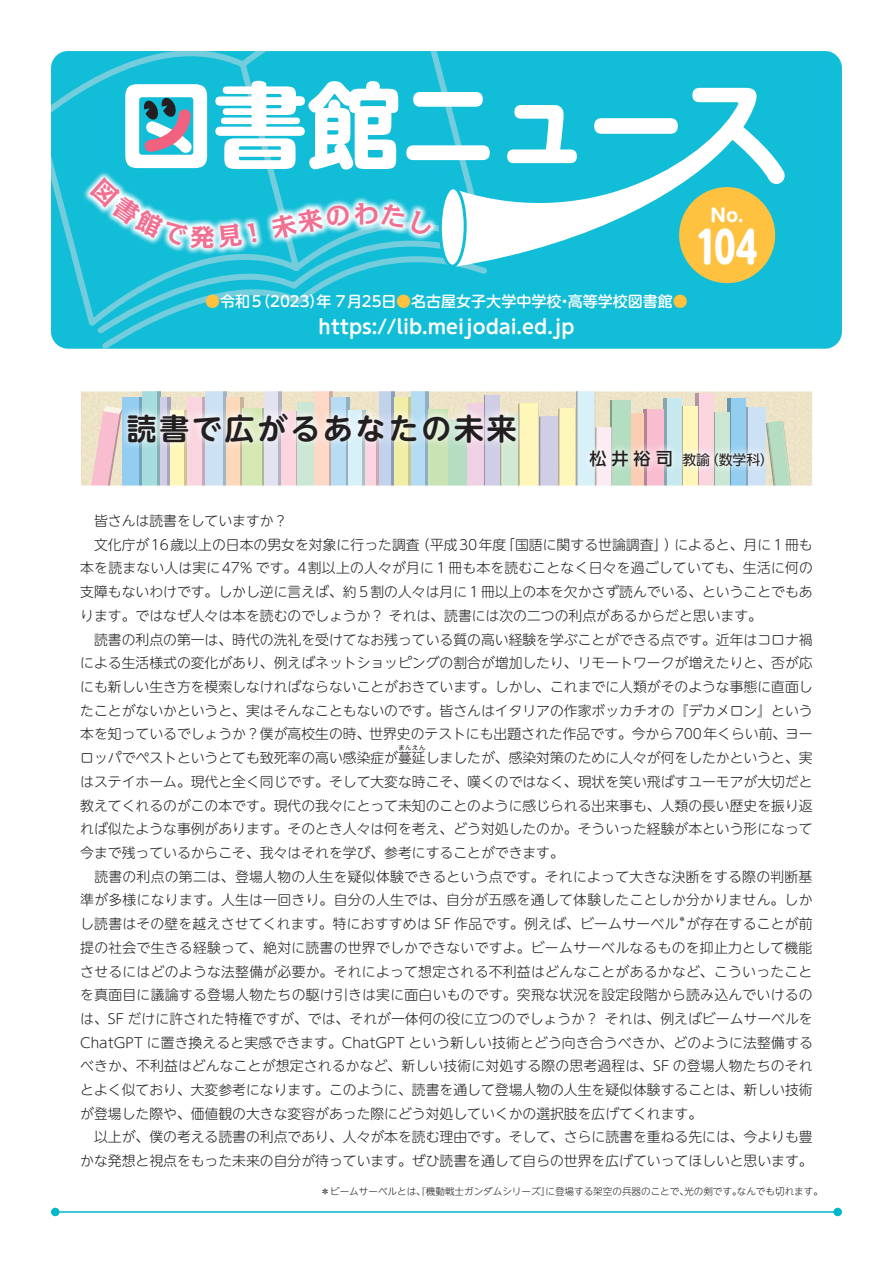
<style>
.page{position:relative;width:893px;height:1263px;background:#fff}
.page>*{position:absolute;margin:0;border:0;box-sizing:border-box;transform-origin:0 0}
.t1{font:700 43.35px "UD Shin M Go Pr 6 N";color:#fff}
.t2{font:700 29.7px "UD Shin M Go Pr 6 N De";letter-spacing:.1em;color:#231f20}
.t3{font:700 24.45px "Kakumin Pro";color:#f16f91}
.t4{font:700 19.2px "UD Shin M Go Pr 6 N De";color:#fff}
.t5{font:700 18px "UD Shin M Go Pr 6 N";color:#fff}
.t6{font:500 15px "UD Shin M Go Pr 6 N";color:#fff}
.t7{font:300 13.8px/23.7px "UD Shin M Go Pr 6 N";color:#231f20}
.t8{font:13.8px "UD Shin Go NT Pr 6 N";color:#231f20}
.t9{font:300 9.6px "UD Shin M Go Pr 6 N";color:#231f20}
.t10{font:300 8.1px "UD Shin M Go Pr 6 N";color:#231f20}
.t11{font:6.45px "UD Shin M Go Pr 6 N";color:#231f20}
.s1{color:#fec140}
.s2{font-weight:500;font-size:16.95px}
</style>
<div class="page">
<svg style="left:82px;top:392px;width:729px;height:92px;background:#dedbcd"></svg>
<div style="left:80px;top:390px;width:733px;height:96px;border:1px solid #fff"></div>
<svg style="left:119px;top:404px;width:654px;height:71px;background:#dadfd8"></svg>
<div style="left:51px;top:51px;width:791px;height:298px;background:#12bdd7;border-radius:17px"></div>
<svg style="left:51px;top:51px;width:441px;height:298px"></svg>
<div style="left:679px;top:187px;width:96px;height:96px;background:#fec240;border-radius:50%"></div>
<svg style="left:125px;top:81px;width:367px;height:88px;fill:#fff"></svg>
<svg style="left:456px;top:88px;width:329px;height:179px"></svg>
<svg style="left:143px;top:97px;width:48px;height:55px"></svg>
<svg style="left:83px;top:170px;width:355px;height:85px"></svg>
<hr style="left:53px;top:1211px;width:787px;height:2px;background:#00b7ce">
<div style="left:833px;top:1208px;width:9px;height:8px;background:#00b7ce;border-radius:50%"></div>
<div style="left:51px;top:1208px;width:9px;height:8px;background:#00b7ce;border-radius:50%"></div>
<svg style="left:90px;top:177px;width:152px;height:71px"></svg>
<svg style="left:248px;top:223px;width:9px;height:20px"></svg>
<svg style="left:270px;top:205px;width:80px;height:34px;background:#b8eaf2"></svg>
<svg style="left:381px;top:186px;width:86px;height:82px"></svg>
<h3 class="t3" style="left:354px;top:195px;width:26px">わ</h3>
<h3 class="t5" style="left:711px;top:199px;width:35px">No.</h3>
<h1 class="t1" style="left:696px;top:210px;width:63px">104</h1>
<p class="t6" style="left:205px;top:288px;width:484px"><span class="s1">●</span>令和５（2023）年７月25日<span class="s1">●</span>名古屋女子大学中学校・高等学校図書館<span class="s1">●</span></p>
<h3 class="t4" style="left:318px;top:310px;width:258px">https://lib.meijodai.ed.jp</h3>
<h2 class="t2" style="left:127px;top:403px;width:391px">読書で広がるあなたの未来</h2>
<p class="t8" style="left:589px;top:449px;width:186px"><span class="s2">松井裕司</span> 教諭（数学科）</p>
<p class="t7" style="left:80px;top:508px;width:734px">　皆さんは読書をしていますか？<br>　文化庁が16歳以上の日本の男女を対象に行った調査（平成30年度「国語に関する世論調査」）によると、月に１冊も本を読まない人は実に47% です。4割以上の人々が月に１冊も本を読むことなく日々を過ごしていても、生活に何の支障もないわけです。しかし逆に言えば、約５割の人々は月に１冊以上の本を欠かさず読んでいる、ということでもあります。ではなぜ人々は本を読むのでしょうか？それは、読書には次の二つの利点があるからだと思います。<br>　読書の利点の第一は、時代の洗礼を受けてなお残っている質の高い経験を学ぶことができる点です。近年はコロナ禍による生活様式の変化があり、例えばネットショッピングの割合が増加したり、リモートワークが増えたりと、否が応にも新しい生き方を模索しなければならないことがおきています。しかし、これまでに人類がそのような事態に直面したことがないかというと、実はそんなこともないのです。皆さんはイタリアの作家ボッカチオの『デカメロン』という本を知っているでしょうか？僕が高校生の時、世界史のテストにも出題された作品です。今から700年くらい前、ヨーロッパでペストというとても致死率の高い感染症が蔓延しましたが、感染対策のために人々が何をしたかというと、実</p>
<p class="t11" style="left:398px;top:742px;width:29px">まんえん</p>
<p class="t7" style="left:80px;top:769px;width:734px">はステイホーム。現代と全く同じです。そして大変な時こそ、嘆くのではなく、現状を笑い飛ばすユーモアが大切だと教えてくれるのがこの本です。現代の我々にとって未知のことのように感じられる出来事も、人類の長い歴史を振り返れば似たような事例があります。そのとき人々は何を考え、どう対処したのか。そういった経験が本という形になって今まで残っているからこそ、我々はそれを学び、参考にすることができます。<br>　読書の利点の第二は、登場人物の人生を疑似体験できるという点です。それによって大きな決断をする際の判断基準が多様になります。人生は一回きり。自分の人生では、自分が五感を通して体験したことしか分かりません。しかし読書はその壁を越えさせてくれます。特におすすめは SF 作品です。例えば、ビームサーベル</p>
<p class="t7" style="left:80px;top:911px;width:734px;text-indent:606px">が存在することが前提の社会で生きる経験って、絶対に読書の世界でしかできないですよ。ビームサーベルなるものを抑止力として機能させるにはどのような法整備が必要か。それによって想定される不利益はどんなことがあるかなど、こういったことを真面目に議論する登場人物たちの駆け引きは実に面白いものです。突飛な状況を設定段階から読み込んでいけるのは、SF だけに許された特権ですが、では、それが一体何の役に立つのでしょうか？それは、例えばビームサーベルをChatGPT に置き換えると実感できます。ChatGPT という新しい技術とどう向き合うべきか、どのように法整備するべきか、不利益はどんなことが想定されるかなど、新しい技術に対処する際の思考過程は、SF の登場人物たちのそれとよく似ており、大変参考になります。このように、読書を通して登場人物の人生を疑似体験することは、新しい技術が登場した際や、価値観の大きな変容があった際にどう対処していくかの選択肢を広げてくれます。<br>　以上が、僕の考える読書の利点であり、人々が本を読む理由です。そして、さらに読書を重ねる先には、今よりも豊かな発想と視点をもった未来の自分が待っています。ぜひ読書を通して自らの世界を広げていってほしいと思います。</p>
<p class="t10" style="left:678px;top:913px;width:10px">＊</p>
<p class="t9" style="left:321px;top:1184px;width:504px">＊ビームサーベルとは、『機動戦士ガンダムシリーズ』に登場する架空の兵器のことで、光の剣です。なんでも切れます。</p>
</div>
